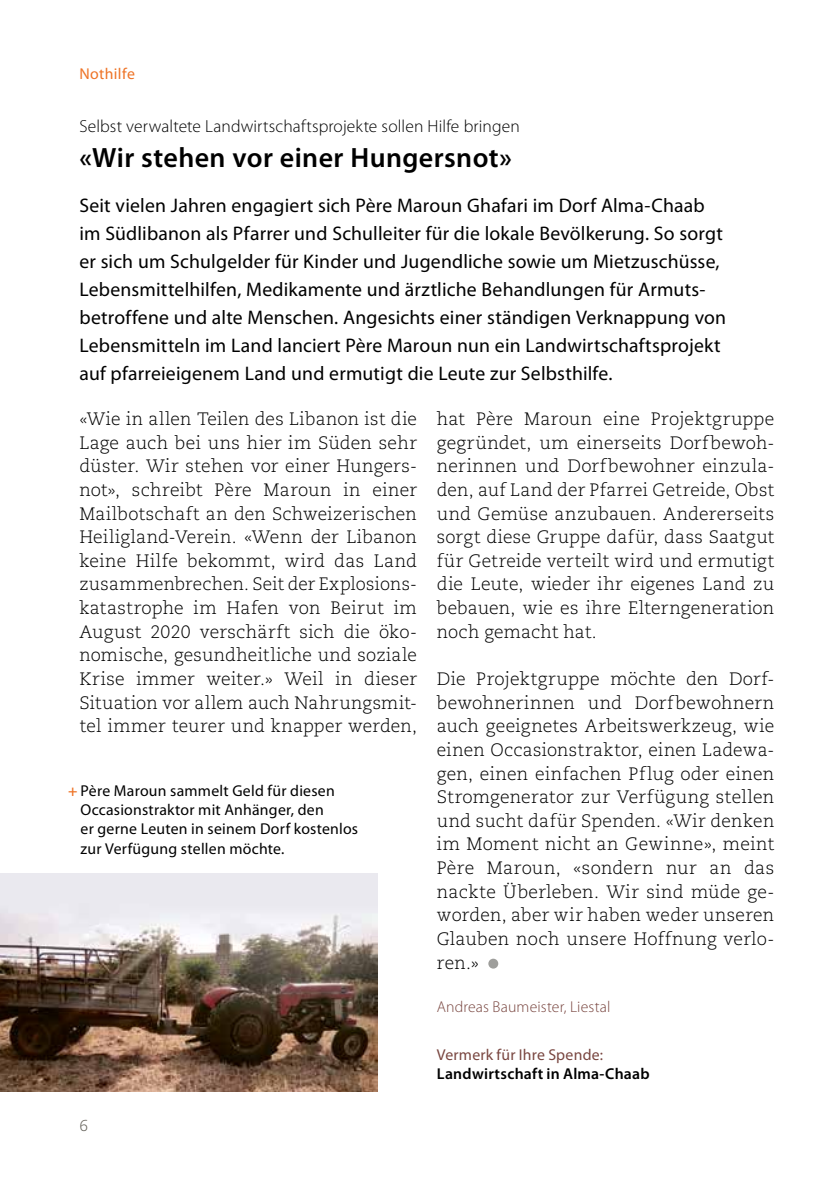
<style>
.page{position:relative;width:834px;height:1191px;background:#fff}
.page>*{position:absolute;margin:0;border:0;box-sizing:border-box;transform-origin:0 0}
.t1{font:600 28px "Myriad Pro";letter-spacing:.015em;color:#000}
.t2{font:19.6px/28px "Myriad Pro";letter-spacing:.01em;color:#000}
.t3{font:300 17.85px/23.6px "Caecilia";letter-spacing:.015em;color:#000;text-align:justify}
.t4{font:300 17.5px "Myriad Pro";letter-spacing:.005em;color:#000}
.t5{font:15.75px/19.2px "Myriad Pro";letter-spacing:.015em;color:#000}
.t6{font:600 15.75px "Myriad Pro";letter-spacing:.015em;color:#000}
.t7{font:300 15.75px "Myriad Pro";letter-spacing:.01em;color:#794640}
.t8{font:15.75px "Myriad Pro";letter-spacing:.015em;color:#794640}
.t9{font:15.75px "Myriad Pro";letter-spacing:.02em;color:#ee7326}
.t10{font:300 15.75px "Caecilia";color:#625f57}
.s1{font-weight:600;color:#ee7326}
</style>
<div class="page">
<div style="left:488px;top:958px;width:10px;height:10px;background:#9e9e9b;border-radius:50%"></div>
<img style="left:0;top:873px;width:377px;height:218px">
<p class="t9" style="left:79px;top:64px;width:57px">Nothilfe</p>
<p class="t4" style="left:79px;top:117px;width:442px">Selbst verwaltete Landwirtschaftsprojekte sollen Hilfe bringen</p>
<h1 class="t1" style="left:79px;top:140px;width:434px">«Wir stehen vor einer Hungersnot»</h1>
<p class="t2" style="left:79px;top:191px;width:648px">Seit vielen Jahren engagiert sich Père Maroun Ghafari im Dorf Alma-Chaab im Südlibanon als Pfarrer und Schulleiter für die lokale Bevölkerung. So sorgt er sich um Schulgelder für Kinder und Jugendliche sowie um Mietzuschüsse, Lebensmittelhilfen, Medikamente und ärztliche Behandlungen für Armuts&shy;betroffene und alte Menschen. Angesichts einer ständigen Verknappung von Lebensmitteln im Land lanciert Père Maroun nun ein Landwirtschaftsprojekt auf pfarreieigenem Land und ermutigt die Leute zur Selbsthilfe.</p>
<p class="t3" style="left:79px;top:407px;width:339px">«Wie in allen Teilen des Libanon ist die Lage auch bei uns hier im Süden sehr düster. Wir stehen vor einer Hungers&shy;not», schreibt Père Maroun in einer Mailbotschaft an den Schweizerischen Heiligland-Verein. «Wenn der Libanon keine Hilfe bekommt, wird das Land zusammenbrechen. Seit der Explosions&shy;katastrophe im Hafen von Beirut im August 2020 verschärft sich die öko&shy;nomische, gesundheitliche und soziale Krise immer weiter.» Weil in dieser Situation vor allem auch Nahrungsmit&shy;tel immer teurer und knapper werden,</p>
<p class="t3" style="left:437px;top:407px;width:339px">hat Père Maroun eine Projektgruppe gegründet, um einerseits Dorfbewoh&shy;nerinnen und Dorfbewohner einzula&shy;den, auf Land der Pfarrei Getreide, Obst und Gemüse anzubauen. Andererseits sorgt diese Gruppe dafür, dass Saatgut für Getreide verteilt wird und ermutigt die Leute, wieder ihr eigenes Land zu bebauen, wie es ihre Elterngeneration noch gemacht hat.</p>
<p class="t3" style="left:437px;top:667px;width:339px">Die Projektgruppe möchte den Dorf&shy;bewohnerinnen und Dorfbewohnern auch geeignetes Arbeitswerkzeug, wie einen Occasionstraktor, einen Ladewa&shy;gen, einen einfachen Pflug oder einen Stromgenerator zur Verfügung stellen und sucht dafür Spenden. «Wir denken im Moment nicht an Gewinne», meint Père Maroun, «sondern nur an das nackte Überleben. Wir sind müde ge&shy;worden, aber wir haben weder unseren Glauben noch unsere Hoffnung verlo&shy;ren.»</p>
<p class="t7" style="left:437px;top:997px;width:175px">Andreas Baumeister, Liestal</p>
<p class="t8" style="left:437px;top:1044px;width:168px">Vermerk für Ihre Spende:</p>
<p class="t6" style="left:437px;top:1063px;width:214px">Landwirtschaft in Alma-Chaab</p>
<p class="t5" style="left:81px;top:780px;width:279px;text-indent:-12px"><span class="s1">+</span> Père Maroun sammelt Geld für diesen Occasionstraktor mit Anhänger, den<br>er gerne Leuten in seinem Dorf kostenlos zur Verfügung stellen möchte.</p>
<p class="t10" style="left:79px;top:1117px;width:10px">6</p>
</div>
